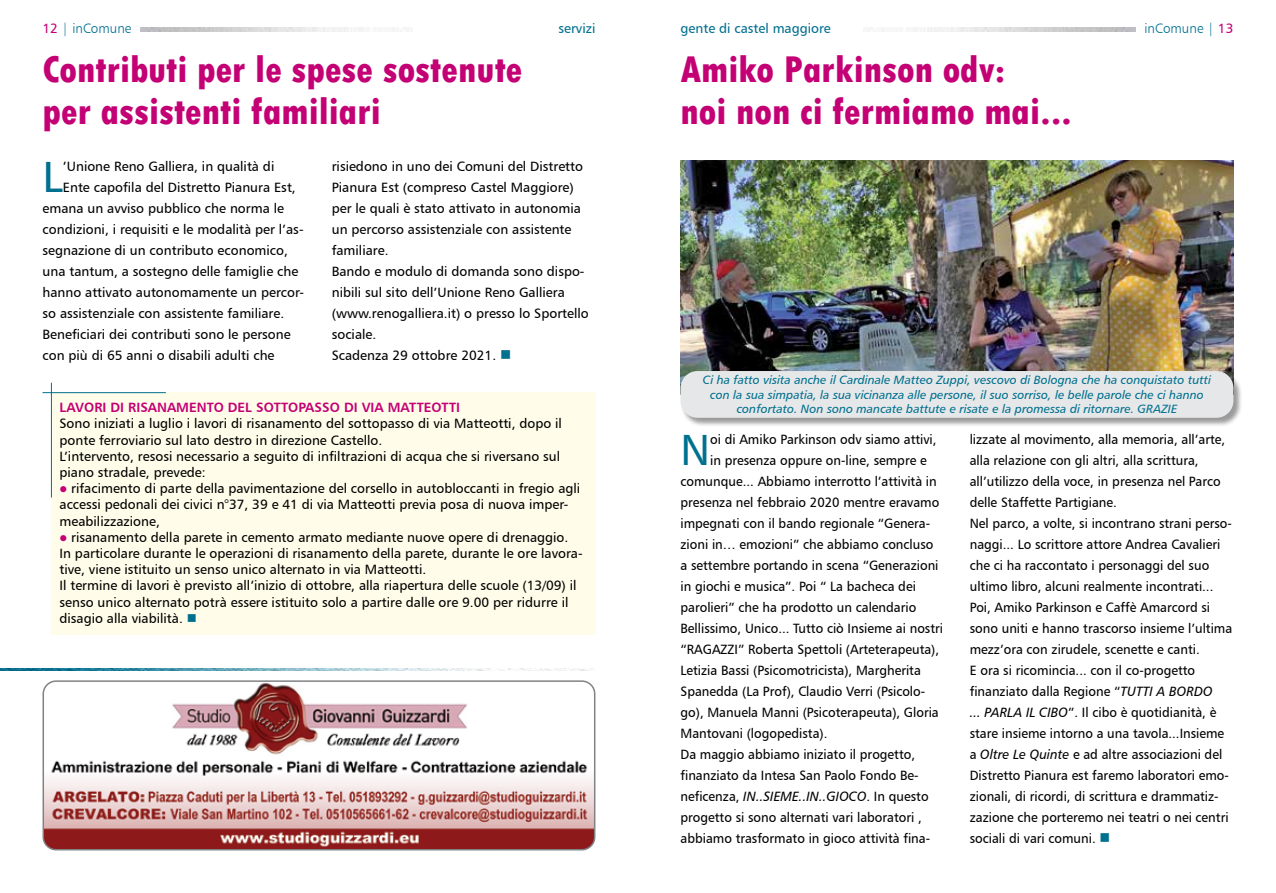
<style>
.page{position:relative;width:1276px;height:893px;background:#fff}
.page>*{position:absolute;margin:0;border:0;box-sizing:border-box;transform-origin:0 0}
.t1{font:43.8px "Humanist 777 BT Roman B";color:#00708f}
.t2{font:43.8px "Humanist 777 BT Roman B";color:#00708f;scale:.96 1}
.t3{font:800 condensed 39px/42px "Tw Cen";color:#c40075}
.t4{font:13.5px/21px "Humanist 777 BT Roman B";color:#000;scale:.96 1}
.t5{font:13.5px/16.2px "Humanist 777 BT Roman B";color:#000}
.t6{font:13.5px "Humanist 777 BT Bold B";color:#c40075}
.t7{font:13.5px "Humanist 777 BT Italic B";color:#000;scale:.96 1}
.t8{font:13.5px "Humanist 777 BT Roman B";color:#00708f}
.t9{font:13.5px "Humanist 777 BT Light B";color:#00708f}
.t10{font:12px/14.4px "Humanist 777 BT Italic B";color:#00708f;text-align:center}
.s1{font-family:"Humanist 777 BT Roman B";color:#c40075}
.s2{color:#00708f}
.s3{color:#c40075}
.s4{font-family:"Humanist 777 BT Italic B"}
.s5{font-family:"Humanist 777 BT Roman B"}
</style>
<div class="page">
<img style="left:867px;top:28px;width:268px;height:4px">
<img style="left:140px;top:28px;width:269px;height:4px">
<img style="left:43px;top:683px;width:552px;height:167px">
<div style="left:43px;top:680px;width:552px;height:170px;border:2px solid #808285;border-radius:13px"></div>
<div style="left:51px;top:392px;width:544px;height:243px;background:#fffde9"></div>
<hr style="left:51px;top:383px;width:1px;height:114px;background:#00708f">
<hr style="left:43px;top:392px;width:123px;height:1px;background:#00708f">
<img style="left:0;top:669px;width:589px;height:2px">
<img style="left:680px;top:161px;width:553px;height:210px">
<div style="left:680px;top:371px;width:562px;height:56px;background:#000;opacity:.4"></div>
<div style="left:680px;top:371px;width:553px;height:47px;background:#e6e7e8;border-radius:17px"></div>
<p class="t9" style="left:43px;top:20px;width:90px"><span class="s1">12</span> | inComune</p>
<p class="t8" style="left:558px;top:19px;width:39px">servizi</p>
<p class="t8" style="left:680px;top:19px;width:152px">gente di castel maggiore</p>
<p class="t9" style="left:1144px;top:20px;width:90px">inComune | <span class="s1">13</span></p>
<h2 class="t3" style="left:43px;top:49px;width:481px">Contributi per le spese sostenute per assistenti familiari</h2>
<h1 class="t1" style="left:43px;top:149px;width:22px">L</h1>
<p class="t5" style="left:63px;top:158px;width:213px">’Unione Reno Galliera, in qualità di</p>
<h2 class="t3" style="left:680px;top:49px;width:393px">Amiko Parkinson odv:<br>noi non ci fermiamo mai...</h2>
<p class="t5" style="left:332px;top:155px;width:258px;line-height:21px">risiedono in uno dei Comuni del Distretto Pianura Est (compreso Castel Maggiore) per le quali è stato attivato in autonomia un percorso assistenziale con assistente familiare.<br>Bando e modulo di domanda sono dispo&shy;nibili sul sito dell’Unione Reno Galliera (www.renogalliera.it) o presso lo Sportello sociale.<br>Scadenza 29 ottobre 2021. <span class="s2">■</span></p>
<p class="t5" style="left:63px;top:179px;width:234px">Ente capofila del Distretto Pianura Est,</p>
<p class="t5" style="left:43px;top:200px;width:243px">emana un avviso pubblico che norma le</p>
<p class="t5" style="left:43px;top:221px;width:262px">condizioni, i requisiti e le modalità per l’as-</p>
<p class="t5" style="left:43px;top:242px;width:247px">segnazione di un contributo economico,</p>
<p class="t5" style="left:43px;top:263px;width:257px">una tantum, a sostegno delle famiglie che</p>
<p class="t5" style="left:43px;top:284px;width:263px">hanno attivato autonomamente un percor-</p>
<p class="t5" style="left:43px;top:305px;width:243px">so assistenziale con assistente familiare.</p>
<p class="t5" style="left:43px;top:326px;width:250px">Beneficiari dei contributi sono le persone</p>
<p class="t5" style="left:43px;top:347px;width:233px">con più di 65 anni o disabili adulti che</p>
<p class="t6" style="left:60px;top:399px;width:402px">LAVORI DI RISANAMENTO DEL SOTTOPASSO DI VIA MATTEOTTI</p>
<p class="t5" style="left:60px;top:415px;width:504px">Sono iniziati a luglio i lavori di risanamento del sottopasso di via Matteotti, dopo il ponte ferroviario sul lato destro in direzione Castello.<br>L’intervento, resosi necessario a seguito di infiltrazioni di acqua che si riversano sul piano stradale, prevede:</p>
<p class="t5" style="left:60px;top:480px;width:522px"><span class="s3">●</span> rifacimento di parte della pavimentazione del corsello in autobloccanti in fregio agli accessi pedonali dei civici n°37, 39 e 41 di via Matteotti previa posa di nuova imper&shy;meabilizzazione,</p>
<p class="t5" style="left:60px;top:529px;width:524px"><span class="s3">●</span> risanamento della parete in cemento armato mediante nuove opere di drenaggio.<br>In particolare durante le operazioni di risanamento della parete, durante le ore lavora&shy;tive, viene istituito un senso unico alternato in via Matteotti.<br>Il termine di lavori è previsto all’inizio di ottobre, alla riapertura delle scuole (13/09) il senso unico alternato potrà essere istituito solo a partire dalle ore 9.00 per ridurre il disagio alla viabilità. <span class="s2">■</span></p>
<p class="t10" style="left:703px;top:373px;width:510px">Ci ha fatto visita anche il Cardinale Matteo Zuppi, vescovo di Bologna che ha conquistato tutti con la sua simpatia, la sua vicinanza alle persone, il suo sorriso, le belle parole che ci hanno confortato. Non sono mancate battute e risate e la promessa di ritornare. GRAZIE</p>
<h1 class="t2" style="left:680px;top:422px;width:32px">N</h1>
<p class="t4" style="left:710px;top:429px;width:237px">oi di Amiko Parkinson odv siamo attivi,</p>
<p class="t4" style="left:969px;top:429px;width:275px">lizzate al movimento, alla memoria, all’arte, alla relazione con gli altri, alla scrittura, all’utilizzo della voce, in presenza nel Parco delle Staffette Partigiane.<br>Nel parco, a volte, si incontrano strani perso&shy;naggi... Lo scrittore attore Andrea Cavalieri che ci ha raccontato i personaggi del suo ultimo libro, alcuni realmente incontrati...<br>Poi, Amiko Parkinson e Caffè Amarcord si sono uniti e hanno trascorso insieme l’ultima mezz’ora con zirudele, scenette e canti.<br>E ora si ricomincia... con il co-progetto finanziato dalla Regione “<span class="s4">TUTTI A BORDO<br>... PARLA IL CIBO</span>”. Il cibo è quotidianità, è stare insieme intorno a una tavola...Insieme a <span class="s4">Oltre Le Quinte</span> e ad altre associazioni del Distretto Pianura est faremo laboratori emo&shy;zionali, di ricordi, di scrittura e drammatiz&shy;zazione che porteremo nei teatri o nei centri sociali di vari comuni. <span class="s2">■</span></p>
<p class="t4" style="left:710px;top:450px;width:227px">in presenza oppure on-line, sempre e</p>
<p class="t4" style="left:680px;top:471px;width:268px">comunque... Abbiamo interrotto l’attività in</p>
<p class="t4" style="left:680px;top:492px;width:271px">presenza nel febbraio 2020 mentre eravamo</p>
<p class="t4" style="left:680px;top:513px;width:262px">impegnati con il bando regionale “Genera-</p>
<p class="t4" style="left:680px;top:534px;width:265px">zioni in… emozioni” che abbiamo concluso</p>
<p class="t4" style="left:680px;top:555px;width:270px">a settembre portando in scena “Generazioni</p>
<p class="t4" style="left:680px;top:576px;width:247px">in giochi e musica”. Poi “ La bacheca dei</p>
<p class="t4" style="left:680px;top:597px;width:247px">parolieri” che ha prodotto un calendario</p>
<p class="t4" style="left:680px;top:618px;width:275px">Bellissimo, Unico... Tutto ciò Insieme ai nostri</p>
<p class="t4" style="left:680px;top:639px;width:271px">“RAGAZZI” Roberta Spettoli (Arteterapeuta),</p>
<p class="t4" style="left:680px;top:660px;width:252px">Letizia Bassi (Psicomotricista), Margherita</p>
<p class="t4" style="left:680px;top:681px;width:256px">Spanedda (La Prof), Claudio Verri (Psicolo-</p>
<p class="t4" style="left:680px;top:702px;width:270px">go), Manuela Manni (Psicoterapeuta), Gloria</p>
<p class="t4" style="left:680px;top:723px;width:154px">Mantovani (logopedista).</p>
<p class="t4" style="left:680px;top:744px;width:246px">Da maggio abbiamo iniziato il progetto,</p>
<p class="t4" style="left:680px;top:765px;width:249px">finanziato da Intesa San Paolo Fondo Be-</p>
<p class="t7" style="left:680px;top:788px;width:260px"><span class="s5">neficenza,</span> IN..SIEME..IN..GIOCO<span class="s5">. In questo</span></p>
<p class="t4" style="left:680px;top:807px;width:261px">progetto si sono alternati vari laboratori , abbiamo trasformato in gioco attività fina-</p>
</div>
